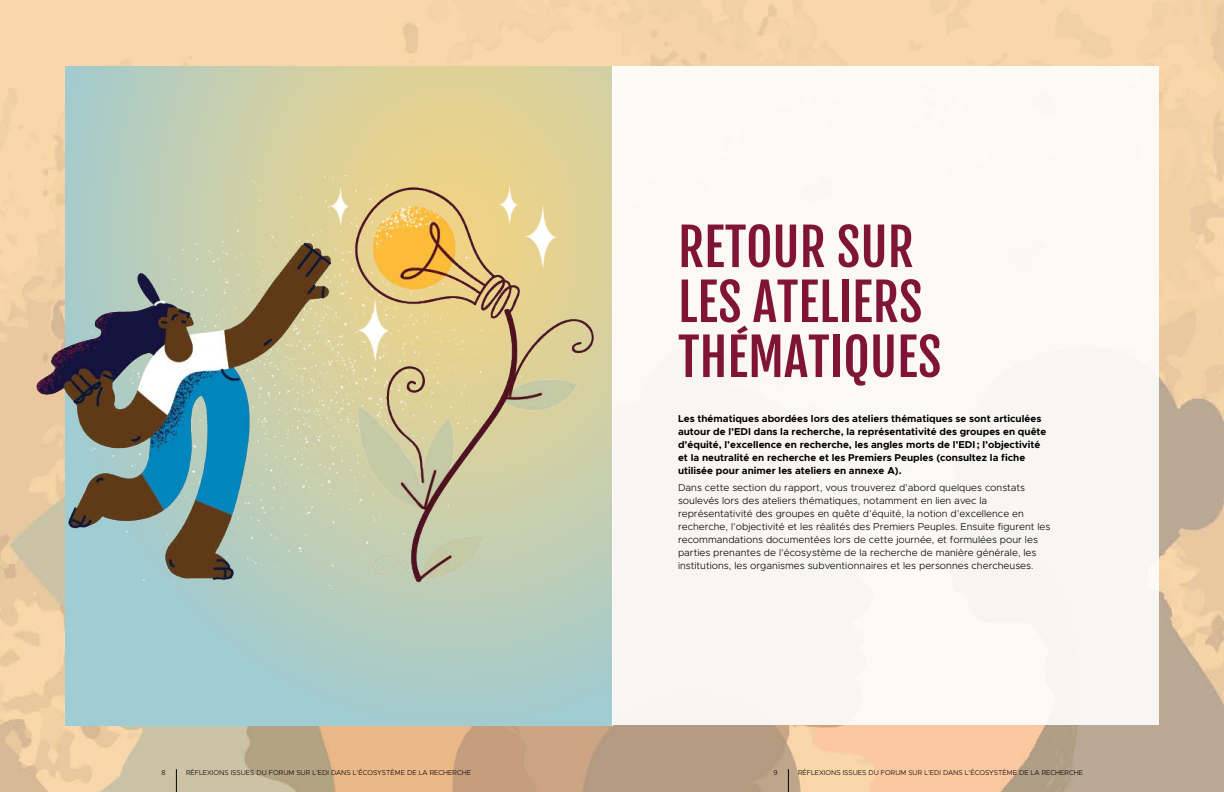
<style>
.page{position:relative;width:1224px;height:792px;background:#fff}
.page>*{position:absolute;margin:0;border:0;box-sizing:border-box;transform-origin:0 0}
.t1{font:51px/55px "Fjalla One";color:#7f1437}
.t2{font:300 10px/13px "Metropolis";color:#000}
.t3{font:700 10px/13px "Metropolis";color:#000}
.t4{font:300 7px "Metropolis";color:#000}
</style>
<div class="page">
<img style="left:0;top:0;width:1224px;height:792px">
<div style="left:612px;top:66px;width:547px;height:660px;background:#fcf9f5"></div>
<svg style="left:66px;top:66px;width:546px;height:660px;background:#aeccc4"></svg>
<img style="left:0;top:94px;width:612px;height:523px">
<svg style="left:176px;top:769px;width:1px;height:23px"></svg>
<svg style="left:788px;top:769px;width:1px;height:23px"></svg>
<h1 class="t1" style="left:678px;top:220px;width:265px">RETOUR SUR<br>LES ATELIERS<br>THÉMATIQUES</h1>
<p class="t3" style="left:678px;top:412px;width:370px">Les thématiques abordées lors des ateliers thématiques se sont articulées autour de l’EDI dans la recherche, la représentativité des groupes en quête d’équité, l’excellence en recherche, les angles morts de l’EDI; l’objectivité et la neutralité en recherche et les Premiers Peuples (consultez la fiche utilisée pour animer les ateliers en annexe A).</p>
<p class="t2" style="left:678px;top:481px;width:374px">Dans cette section du rapport, vous trouverez d’abord quelques constats soulevés lors des ateliers thématiques, notamment en lien avec la représentativité des groupes en quête d’équité, la notion d’excellence en recherche, l’objectivité et les réalités des Premiers Peuples. Ensuite figurent les recommandations documentées lors de cette journée, et formulées pour les parties prenantes de l’écosystème de la recherche de manière générale, les institutions, les organismes subventionnaires et les personnes chercheuses.</p>
<p class="t4" style="left:161px;top:768px;width:6px">8</p>
<p class="t4" style="left:186px;top:768px;width:287px">RÉFLEXIONS ISSUES DU FORUM SUR L’EDI DANS L’ÉCOSYSTÈME DE LA RECHERCHE</p>
<p class="t4" style="left:773px;top:768px;width:6px">9</p>
<p class="t4" style="left:798px;top:768px;width:287px">RÉFLEXIONS ISSUES DU FORUM SUR L’EDI DANS L’ÉCOSYSTÈME DE LA RECHERCHE</p>
</div>
